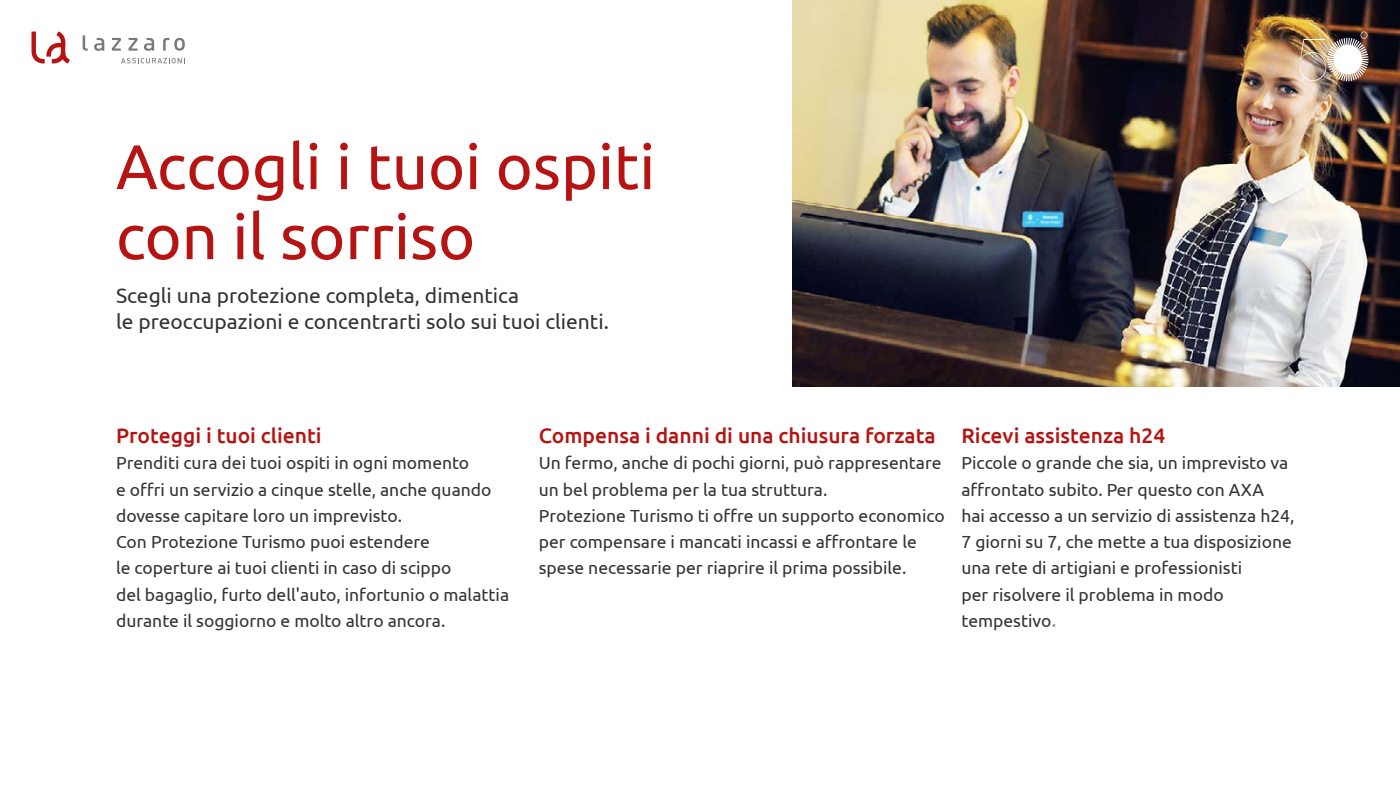
<style>
.page{position:relative;width:1400px;height:788px;background:#fff}
.page>*{position:absolute;margin:0;border:0;box-sizing:border-box;transform-origin:0 0}
.t1{font:63px/70px "Ubuntu";color:#b51412}
.t2{font:21px/26.2px "Ubuntu";color:#333}
.t3{font:500 21px "Ubuntu";color:#b51412}
.t4{font:17.5px/26.2px "Ubuntu";color:#333}
.s1{font-size:21px;color:#969494}
</style>
<div class="page">
<svg style="left:121px;top:58px;width:64px;height:5px"></svg>
<svg style="left:32px;top:31px;width:38px;height:33px"></svg>
<svg style="left:94px;top:38px;width:10px;height:13px"></svg>
<svg style="left:144px;top:38px;width:10px;height:13px"></svg>
<svg style="left:83px;top:35px;width:5px;height:16px"></svg>
<svg style="left:163px;top:38px;width:22px;height:13px"></svg>
<svg style="left:128px;top:38px;width:10px;height:13px"></svg>
<svg style="left:112px;top:38px;width:9px;height:13px"></svg>
<img style="left:792px;top:0;width:608px;height:386px">
<img style="left:1300px;top:32px;width:69px;height:49px">
<h1 class="t1" style="left:116px;top:130px;width:541px">Accogli i tuoi ospiti con il sorriso</h1>
<p class="t2" style="left:116px;top:282px;width:494px">Scegli una protezione completa, dimentica<br>le preoccupazioni e concentrarti solo sui tuoi clienti.</p>
<p class="t3" style="left:116px;top:422px;width:207px">Proteggi i tuoi clienti</p>
<p class="t4" style="left:116px;top:449px;width:395px">Prenditi cura dei tuoi ospiti in ogni momento<br>e offri un servizio a cinque stelle, anche quando dovesse capitare loro un imprevisto.<br>Con Protezione Turismo puoi estendere<br>le coperture ai tuoi clienti in caso di scippo<br>del bagaglio, furto dell'auto, infortunio o malattia durante il soggiorno e molto altro ancora.</p>
<p class="t3" style="left:539px;top:422px;width:399px">Compensa i danni di una chiusura forzata</p>
<p class="t4" style="left:539px;top:449px;width:407px">Un fermo, anche di pochi giorni, può rappresentare un bel problema per la tua struttura.<br>Protezione Turismo ti offre un supporto economico per compensare i mancati incassi e affrontare le spese necessarie per riaprire il prima possibile.</p>
<p class="t3" style="left:962px;top:422px;width:205px">Ricevi assistenza h24</p>
<p class="t4" style="left:962px;top:449px;width:334px">Piccole o grande che sia, un imprevisto va affrontato subito. Per questo con AXA<br>hai accesso a un servizio di assistenza h24, 7 giorni su 7, che mette a tua disposizione una rete di artigiani e professionisti<br>per risolvere il problema in modo tempestivo<span class="s1">.</span></p>
</div>
